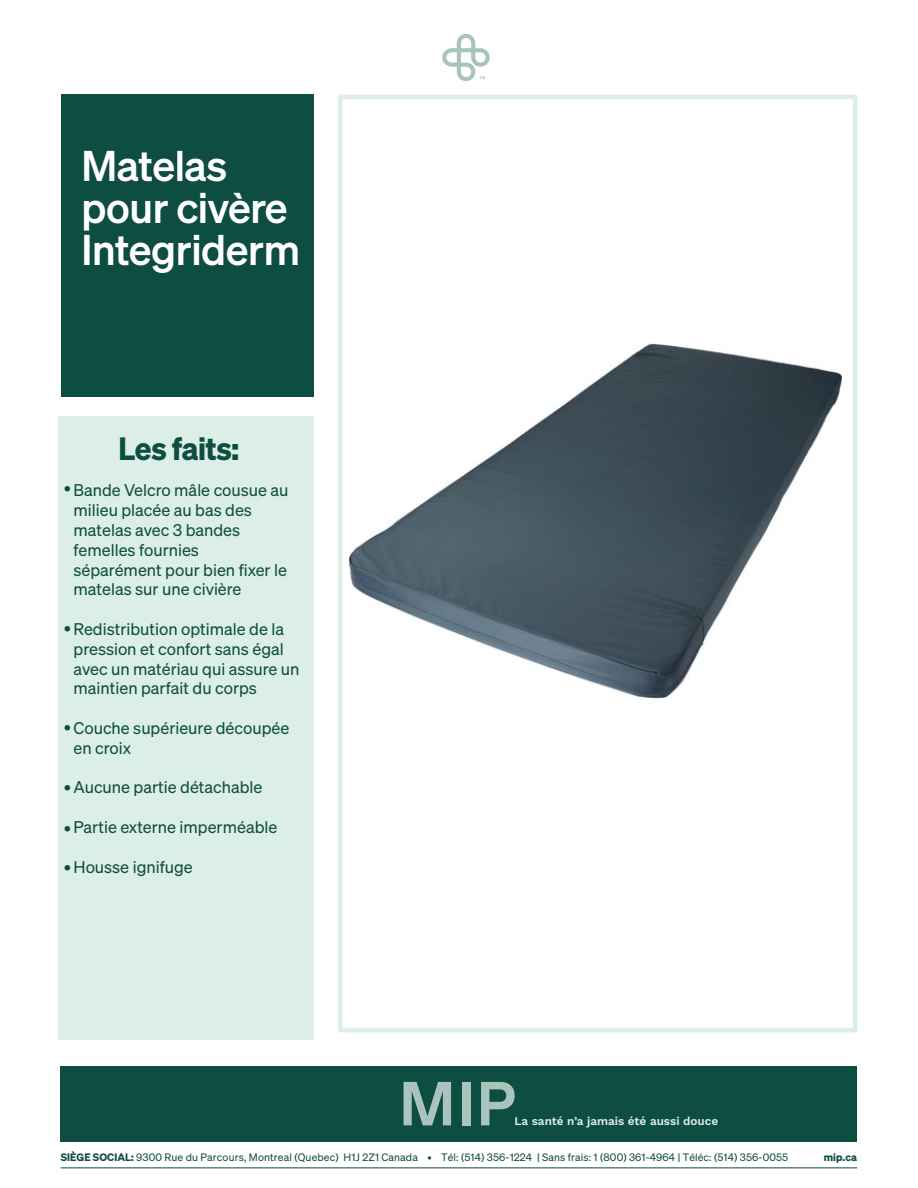
<style>
.page{position:relative;width:918px;height:1188px;background:#fff}
.page>*{position:absolute;margin:0;border:0;box-sizing:border-box;transform-origin:0 0}
.t1{font:42px/42px "Sohne Kraftig";letter-spacing:-.01em;color:#fff}
.t2{font:31.5px "Sohne Dreiviertelfett";letter-spacing:-.01em;color:#0e4d42;scale:.96 1}
.t3{font:18px "Sohne Buch";color:#0e4d42}
.t4{font:16.5px/19.8px "Sohne Buch";color:#0e4d42}
.t5{font:600 11.7px "Work Sans";color:#dcefe6}
.t6{font:10.5px "Sohne Buch";letter-spacing:.01em;color:#0e4d42}
.t7{font:10.5px "Sohne Dreiviertelfett";color:#0e4d42}
.s1{font-size:18px}
.s2{font-family:"Sohne Dreiviertelfett"}
</style>
<div class="page">
<div style="left:61px;top:94px;width:253px;height:303px;background:#0e4d42"></div>
<div style="left:58px;top:416px;width:256px;height:624px;background:#dcefe6"></div>
<div style="left:61px;top:1066px;width:796px;height:76px;background:#0e4d42"></div>
<svg style="left:404px;top:1082px;width:47px;height:43px"></svg>
<div style="left:462px;top:1082px;width:8px;height:43px;background:#a9c4bc"></div>
<svg style="left:481px;top:1082px;width:34px;height:43px"></svg>
<hr style="left:61px;top:1168px;width:796px;height:1px;background:#0e4d42">
<svg style="left:442px;top:34px;width:48px;height:47px"></svg>
<svg style="left:338px;top:95px;width:519px;height:937px"></svg>
<img style="left:349px;top:343px;width:493px;height:356px">
<h1 class="t1" style="left:82px;top:144px;width:220px">Matelas pour civère<br>Integriderm</h1>
<h2 class="t2" style="left:119px;top:428px;width:127px">Les faits:</h2>
<p class="t4" style="left:74px;top:480px;width:217px">Bande Velcro mâle cousue au milieu placée au bas des matelas avec 3 bandes femelles fournies séparément pour bien fixer le matelas sur une civière</p>
<p class="t4" style="left:74px;top:619px;width:228px;text-indent:-10px"><span class="s1">•</span>Redistribution optimale de la pression et confort sans égal avec un matériau qui assure un maintien parfait du corps</p>
<p class="t4" style="left:74px;top:718px;width:217px;text-indent:-10px"><span class="s1">•</span>Couche supérieure découpée en croix</p>
<p class="t4" style="left:64px;top:777px;width:200px"><span class="s1">•</span>Aucune partie détachable</p>
<p class="t4" style="left:64px;top:817px;width:215px"><span class="s1">•</span>Partie externe imperméable</p>
<p class="t4" style="left:64px;top:856px;width:130px"><span class="s1">•</span>Housse ignifuge</p>
<p class="t3" style="left:64px;top:477px;width:9px">•</p>
<p class="t5" style="left:515px;top:1115px;width:205px">La santé n’a jamais été aussi douce</p>
<p class="t6" style="left:61px;top:1151px;width:729px"><span class="s2">SIÈGE SOCIAL:</span> 9300 Rue du Parcours, Montreal (Quebec) H1J 2Z1 Canada • Tél: (514) 356-1224 | Sans frais: 1 (800) 361-4964 | Téléc: (514) 356-0055</p>
<p class="t7" style="left:824px;top:1150px;width:35px">mip.ca</p>
</div>
